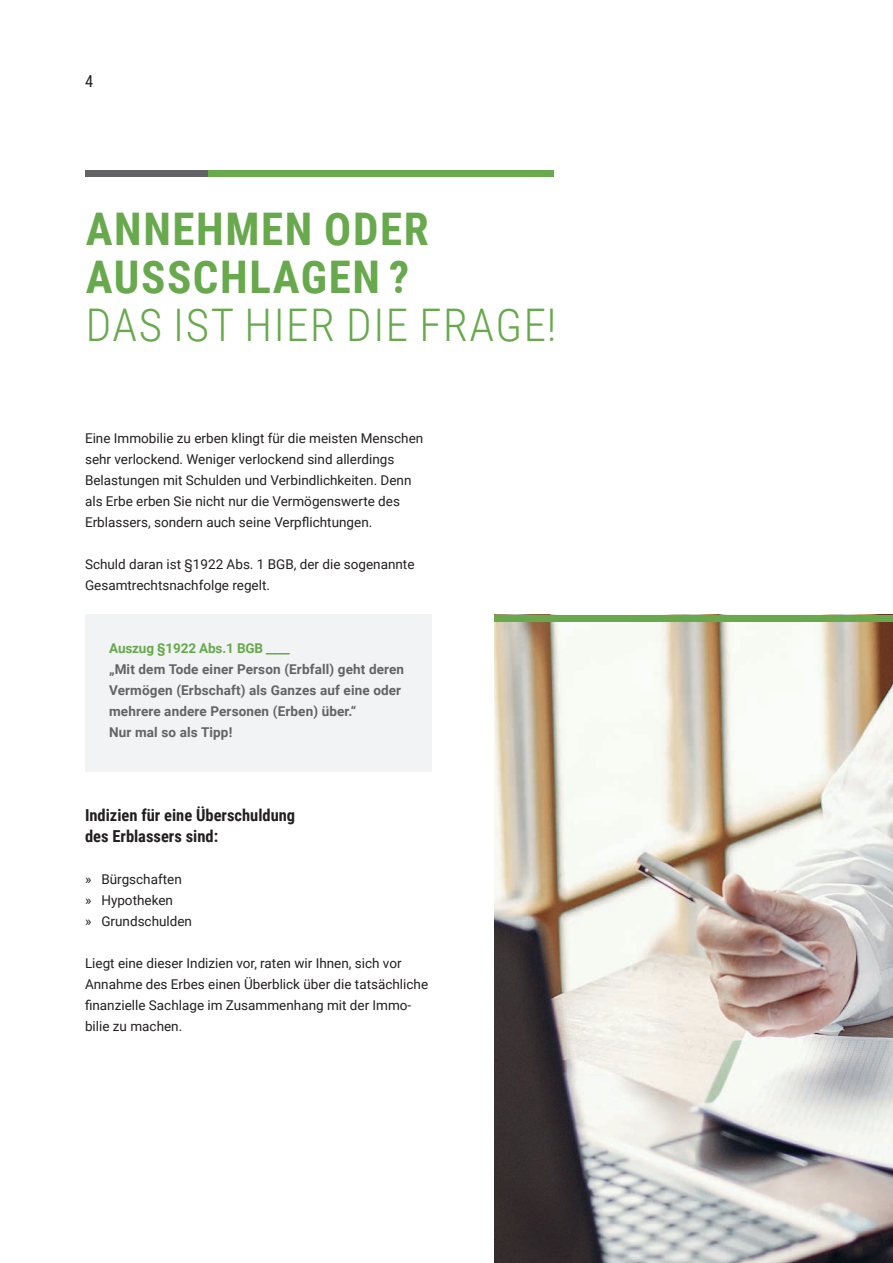
<style>
.page{position:relative;width:893px;height:1263px;background:#fff}
.page>*{position:absolute;margin:0;border:0;box-sizing:border-box;transform-origin:0 0}
.t1{font:700 45px/48px "Roboto Condensed";letter-spacing:.035em;color:#67a94c}
.t2{font:300 45px "Roboto Condensed";letter-spacing:.035em;color:#67a94c}
.t3{font:700 16.5px "Roboto Condensed";color:#231f20}
.t4{font:16.5px "Roboto Condensed";color:#231f20}
.t5{font:13.5px/21px "Roboto";color:#231f20}
.t6{font:700 13.5px/21px "Roboto";letter-spacing:.01em;color:#636366}
.t7{font:700 13.5px "Roboto";letter-spacing:-.01em;color:#67a94c}
</style>
<div class="page">
<img style="left:494px;top:621px;width:399px;height:642px">
<div style="left:207px;top:170px;width:346px;height:6px;background:#67a94c"></div>
<div style="left:85px;top:170px;width:122px;height:6px;background:#636366"></div>
<div style="left:85px;top:615px;width:347px;height:157px;background:#f2f3f4"></div>
<div style="left:494px;top:615px;width:399px;height:6px;background:#67a94c"></div>
<p class="t4" style="left:85px;top:69px;width:10px">4</p>
<p class="t1" style="left:86px;top:204px;width:344px">ANNEHMEN ODER<br>AUSSCHLAGEN ?</p>
<p class="t2" style="left:86px;top:294px;width:472px">DAS IST HIER DIE FRAGE!</p>
<p class="t5" style="left:85px;top:427px;width:340px">Eine Immobilie zu erben klingt für die meisten Menschen sehr verlockend. Weniger verlockend sind allerdings Belastungen mit Schulden und Verbindlichkeiten. Denn als Erbe erben Sie nicht nur die Vermögenswerte des Erblassers, sondern auch seine Verpflichtungen.</p>
<p class="t5" style="left:85px;top:553px;width:331px">Schuld daran ist §1922 Abs. 1 BGB, der die sogenannte<br>Gesamtrechtsnachfolge regelt.</p>
<p class="t7" style="left:109px;top:639px;width:182px">Auszug §1922 Abs.1 BGB ____</p>
<p class="t6" style="left:109px;top:658px;width:297px">„Mit dem Tode einer Person (Erbfall) geht deren<br>Vermögen (Erbschaft) als Ganzes auf eine oder mehrere andere Personen (Erben) über.“</p>
<p class="t6" style="left:109px;top:721px;width:125px">Nur mal so als Tipp!</p>
<p class="t3" style="left:85px;top:804px;width:212px">Indizien für eine Überschuldung</p>
<p class="t3" style="left:85px;top:825px;width:135px">des Erblassers sind:</p>
<p class="t5" style="left:85px;top:868px;width:98px">» Bürgschaften</p>
<p class="t5" style="left:85px;top:889px;width:89px">» Hypotheken</p>
<p class="t5" style="left:85px;top:910px;width:109px">» Grundschulden</p>
<p class="t5" style="left:85px;top:952px;width:345px">Liegt eine dieser Indizien vor, raten wir Ihnen, sich vor Annahme des Erbes einen Überblick über die tatsächliche finanzielle Sachlage im Zusammenhang mit der Immo&shy;bilie zu machen.</p>
</div>
